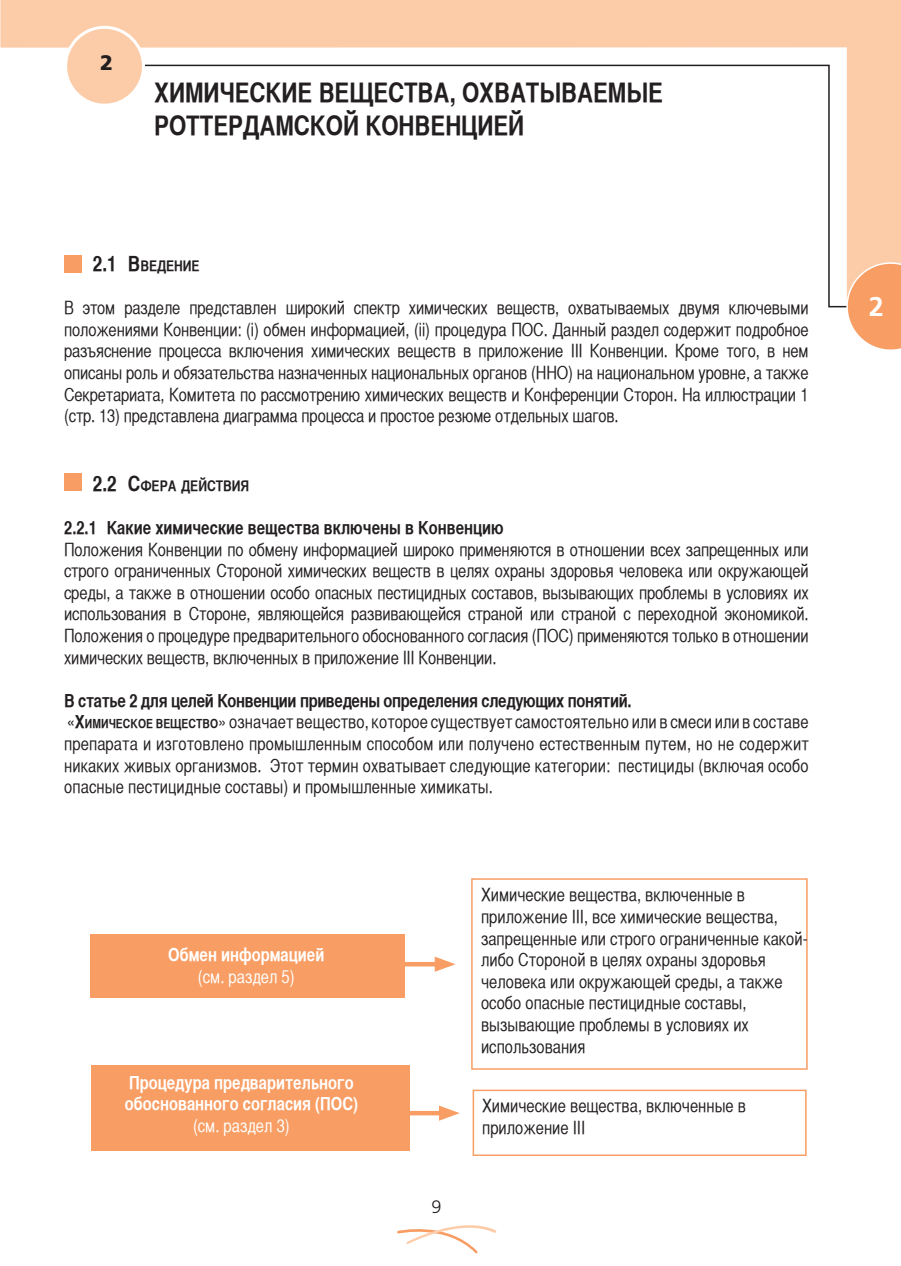
<style>
.page{position:relative;width:901px;height:1266px;background:#fff}
.page>*{position:absolute;margin:0;border:0;box-sizing:border-box;transform-origin:0 0}
.t1{font:27px/32.4px "Helvetica CY Bold";color:#231f20}
.t2{font:700 27px "Frutiger";color:#fff}
.t3{font:900 21px "Frutiger";color:#231f20}
.t4{font:18px/21.6px "Helvetica CY Plain";color:#231f20;text-align:justify}
.t5{font:18px/21.6px "Helvetica CY Bold";color:#fff}
.t6{font:18px "Helvetica CY Bold";letter-spacing:-.02em;color:#231f20}
.t7{font:18px "Helvetica CY Bold";color:#231f20}
.t8{font:18px "Helvetica CY Plain";color:#fff}
.t9{font:300 18px "Frutiger";color:#231f20}
.t10{font:14.7px "Helvetica CY Bold";color:#231f20}
.s1{font-size:21px}
.s2{font-family:"Helvetica CY Bold"}
.s3{font-family:"Helvetica CY Bold";font-size:12.6px}
</style>
<div class="page">
<svg style="left:0;top:0;width:900px;height:262px;fill:#fccca8"></svg>
<div style="left:64px;top:255px;width:744px;height:923px;background:#fff"></div>
<svg style="left:104px;top:64px;width:765px;height:244px"></svg>
<svg style="left:397px;top:1225px;width:100px;height:29px"></svg>
<div style="left:91px;top:933px;width:314px;height:63px;background:#f89e64"></div>
<div style="left:91px;top:1064px;width:318px;height:85px;background:#f89e64"></div>
<div style="left:471px;top:878px;width:336px;height:191px;border:2px solid #f89e64"></div>
<div style="left:472px;top:1089px;width:334px;height:66px;border:2px solid #f89e64"></div>
<div style="left:404px;top:961px;width:39px;height:5px;background:#f89e64"></div>
<svg style="left:434px;top:956px;width:21px;height:15px"></svg>
<div style="left:408px;top:1110px;width:39px;height:5px;background:#f89e64"></div>
<svg style="left:439px;top:1105px;width:21px;height:15px"></svg>
<div style="left:64px;top:255px;width:17px;height:17px;background:#f89e64"></div>
<div style="left:64px;top:473px;width:17px;height:17px;background:#f89e64"></div>
<svg style="left:846px;top:262px;width:54px;height:88px;background:#f9b183"></svg>
<div style="left:864px;top:294px;width:24px;height:24px;background:#f89e64"></div>
<div style="left:66px;top:27px;width:77px;height:78px;background:#fccca8;border-radius:50%"></div>
<div style="left:64px;top:26px;width:81px;height:81px;border:3px solid #fff;border-radius:50%"></div>
<p class="t3" style="left:100px;top:54px;width:14px">2</p>
<h1 class="t1" style="left:154px;top:79px;width:510px">ХИМИЧЕСКИЕ ВЕЩЕСТВА, ОХВАТЫВАЕМЫЕ<br>РОТТЕРДАМСКОЙ КОНВЕНЦИЕЙ</h1>
<p class="t10" style="left:93px;top:260px;width:108px"><span class="s1">2.1 В</span>ВЕДЕНИЕ</p>
<p class="t4" style="left:64px;top:299px;width:746px">В этом разделе представлен широкий спектр химических веществ, охватываемых двумя ключевыми положениями Конвенции: (i) обмен информацией, (ii) процедура ПОС. Данный раздел содержит подробное разъяснение процесса включения химических веществ в приложение III Конвенции. Кроме того, в нем описаны роль и обязательства назначенных национальных органов (ННО) на национальном уровне, а также Секретариата, Комитета по рассмотрению химических веществ и Конференции Сторон. На иллюстрации 1 (стр. 13) представлена диаграмма процесса и простое резюме отдельных шагов.</p>
<p class="t10" style="left:93px;top:480px;width:158px"><span class="s1">2.2 С</span>ФЕРА ДЕЙСТВИЯ</p>
<p class="t7" style="left:64px;top:520px;width:441px">2.2.1 Какие химические вещества включены в Конвенцию</p>
<p class="t4" style="left:64px;top:540px;width:746px">Положения Конвенции по обмену информацией широко применяются в отношении всех запрещенных или строго ограниченных Стороной химических веществ в целях охраны здоровья человека или окружающей среды, а также в отношении особо опасных пестицидных составов, вызывающих проблемы в условиях их использования в Стороне, являющейся развивающейся страной или страной с переходной экономикой.<br>Положения о процедуре предварительного обоснованного согласия (ПОС) применяются только в отношении химических веществ, включенных в приложение III Конвенции.</p>
<p class="t6" style="left:64px;top:693px;width:569px">В статье 2 для целей Конвенции приведены определения следующих понятий.</p>
<p class="t4" style="left:64px;top:713px;width:746px">«<span class="s2">Х</span><span class="s3">ИМИЧЕСКОЕ ВЕЩЕСТВО</span>» означает вещество, которое существует самостоятельно или в смеси или в составе препарата и изготовлено промышленным способом или получено естественным путем, но не содержит никаких живых организмов. Этот термин охватывает следующие категории: пестициды (включая особо опасные пестицидные составы) и промышленные химикаты.</p>
<p class="t5" style="left:168px;top:945px;width:158px">Обмен информацией</p>
<p class="t8" style="left:198px;top:969px;width:98px">(cм. раздел 5)</p>
<p class="t5" style="left:125px;top:1073px;width:234px">Процедура предварительного обоснованного согласия (ПОС)</p>
<p class="t8" style="left:193px;top:1118px;width:98px">(cм. раздел 3)</p>
<p class="t9" style="left:431px;top:1199px;width:12px">9</p>
<p class="t4" style="left:481px;top:885px;width:328px;text-align:left">Химические вещества, включенные в приложение III, все химические вещества, запрещенные или строго ограниченные какой&shy;либо Стороной в целях охраны здоровья человека или окружающей среды, а также особо опасные пестицидные составы, вызывающие проблемы в условиях их использования</p>
<p class="t4" style="left:482px;top:1096px;width:265px">Химические вещества, включенные в приложение III</p>
<h1 class="t2" style="left:868px;top:295px;width:17px">2</h1>
</div>
